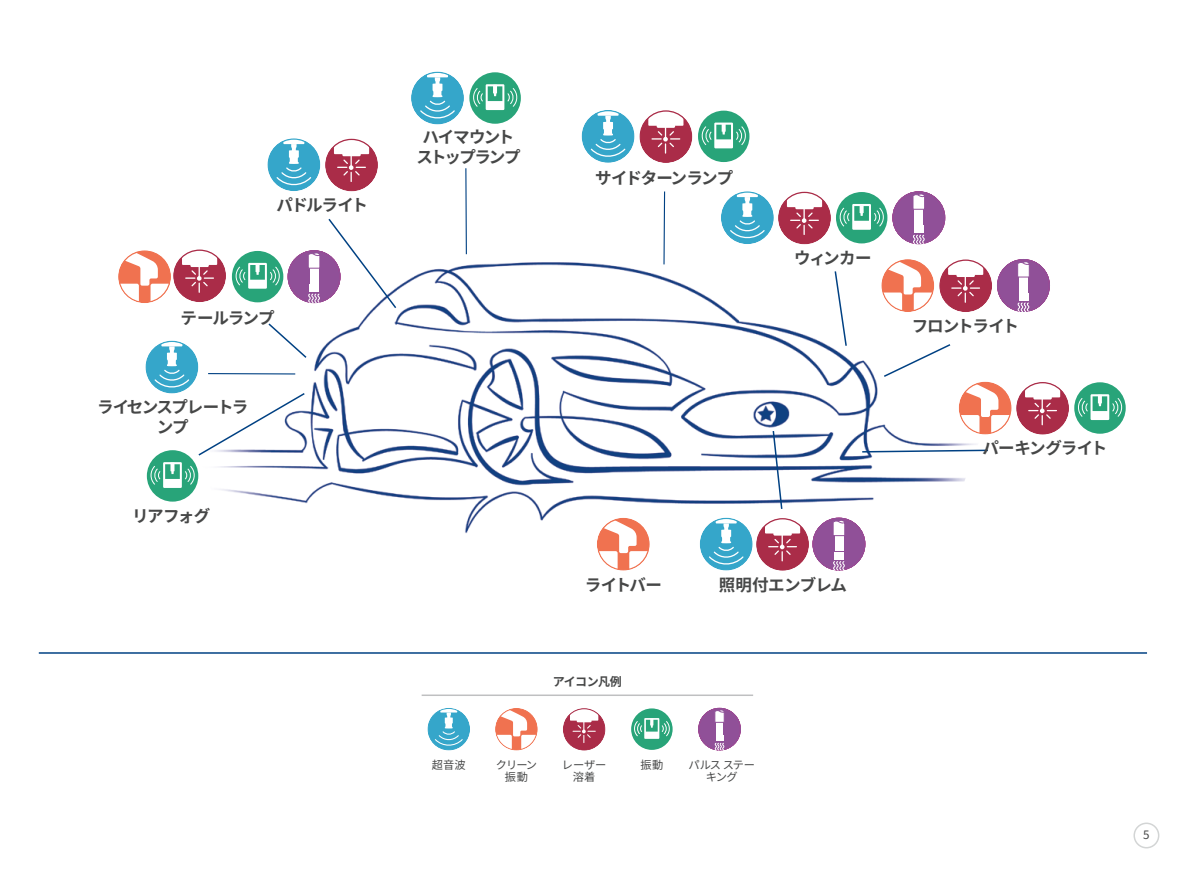
<style>
.page{position:relative;width:1187px;height:893px;background:#fff}
.page>*{position:absolute;margin:0;border:0;box-sizing:border-box;transform-origin:0 0}
.Internal_pages_title_blue{font:700 16.5px "Noto Sans CJ Kjp";letter-spacing:-.075em;color:#464747}
.Internal_pages_title_blue-2{font:700 16.5px/19.5px "Noto Sans CJ Kjp";letter-spacing:-.1em;color:#464747;text-align:center}
.Internal_pages_title_blue-3{font:700 16.5px/19.5px "Noto Sans CJ Kjp";letter-spacing:-.095em;color:#464747;text-align:center}
.Internal_pages_title_blue-4{font:700 16.5px "Noto Sans CJ Kjp";letter-spacing:-.045em;color:#464747}
.Internal_pages_title_blue-5{font:700 16.5px "Noto Sans CJ Kjp";letter-spacing:-.035em;color:#464747}
.Internal_pages_title_blue-6{font:700 12px "Noto Sans CJ Kjp";letter-spacing:-.06em;color:#464747}
.Page_number_left{font:11.55px "Noto Sans CJ Kjp";color:#464747}
.Body_text_9pt__Purple_Pages{font:11.25px/12px "Noto Sans CJ Kjp";letter-spacing:-.03em;color:#464747;text-align:center}
.Body_text_9pt__Purple_Pages-2{font:11.25px/12px "Noto Sans CJ Kjp";letter-spacing:-.075em;color:#464747;text-align:center}
</style>
<div class="page">
<div style="left:1133px;top:822px;width:26px;height:26px;border:2px solid #d3d5d5;border-radius:50%"></div>
<img style="left:146px;top:224px;width:910px;height:322px">
<svg style="left:662px;top:191px;width:3px;height:75px"></svg>
<svg style="left:464px;top:168px;width:3px;height:87px"></svg>
<svg style="left:833px;top:270px;width:14px;height:77px"></svg>
<svg style="left:771px;top:429px;width:12px;height:82px"></svg>
<svg style="left:860px;top:449px;width:129px;height:4px"></svg>
<svg style="left:882px;top:343px;width:69px;height:35px"></svg>
<div style="left:268px;top:139px;width:51px;height:51px;background:#35a6ca;border-radius:50%"></div>
<svg style="left:283px;top:139px;width:21px;height:5px"></svg>
<div style="left:267px;top:138px;width:53px;height:53px;border:1px solid #35a6ca;border-radius:50%"></div>
<svg style="left:275px;top:144px;width:37px;height:43px"></svg>
<div style="left:146px;top:341px;width:52px;height:52px;background:#35a6ca;border-radius:50%"></div>
<div style="left:700px;top:518px;width:51px;height:52px;background:#35a6ca;border-radius:50%"></div>
<svg style="left:715px;top:518px;width:21px;height:5px"></svg>
<div style="left:699px;top:518px;width:53px;height:52px;border:1px solid #35a6ca;border-radius:50%"></div>
<svg style="left:707px;top:523px;width:37px;height:43px"></svg>
<div style="left:412px;top:72px;width:51px;height:52px;background:#35a6ca;border-radius:50%"></div>
<svg style="left:427px;top:72px;width:21px;height:5px"></svg>
<div style="left:411px;top:72px;width:53px;height:52px;border:1px solid #35a6ca;border-radius:50%"></div>
<svg style="left:419px;top:77px;width:37px;height:43px"></svg>
<div style="left:582px;top:111px;width:51px;height:51px;background:#35a6ca;border-radius:50%"></div>
<div style="left:597px;top:111px;width:21px;height:5px;background:#fff"></div>
<div style="left:581px;top:110px;width:53px;height:53px;border:1px solid #35a6ca;border-radius:50%"></div>
<svg style="left:589px;top:116px;width:37px;height:42px"></svg>
<div style="left:721px;top:192px;width:52px;height:51px;background:#35a6ca;border-radius:50%"></div>
<svg style="left:736px;top:192px;width:21px;height:5px"></svg>
<div style="left:721px;top:191px;width:52px;height:53px;border:1px solid #35a6ca;border-radius:50%"></div>
<svg style="left:728px;top:197px;width:37px;height:43px"></svg>
<div style="left:326px;top:139px;width:51px;height:52px;background:#aa2c48;border-radius:50%"></div>
<svg style="left:336px;top:154px;width:30px;height:28px"></svg>
<div style="left:334px;top:139px;width:35px;height:15px;background:#fff"></div>
<div style="left:342px;top:147px;width:19px;height:9px;background:#fff"></div>
<div style="left:325px;top:139px;width:53px;height:52px;border:1px solid #aa2c48;border-radius:50%"></div>
<div style="left:174px;top:250px;width:51px;height:52px;background:#aa2c48;border-radius:50%"></div>
<svg style="left:185px;top:267px;width:29px;height:26px"></svg>
<div style="left:182px;top:249px;width:35px;height:16px;background:#fff"></div>
<div style="left:190px;top:258px;width:19px;height:9px;background:#fff"></div>
<div style="left:173px;top:250px;width:53px;height:52px;border:1px solid #aa2c48;border-radius:50%"></div>
<div style="left:756px;top:519px;width:52px;height:51px;background:#aa2c48;border-radius:50%"></div>
<svg style="left:767px;top:533px;width:30px;height:29px"></svg>
<svg style="left:765px;top:518px;width:35px;height:15px"></svg>
<div style="left:773px;top:526px;width:18px;height:10px;background:#fff"></div>
<div style="left:756px;top:518px;width:52px;height:53px;border:1px solid #aa2c48;border-radius:50%"></div>
<div style="left:778px;top:192px;width:52px;height:52px;background:#aa2c48;border-radius:50%"></div>
<svg style="left:789px;top:207px;width:30px;height:28px"></svg>
<div style="left:786px;top:192px;width:36px;height:15px;background:#fff"></div>
<div style="left:795px;top:200px;width:18px;height:9px;background:#fff"></div>
<div style="left:778px;top:192px;width:52px;height:52px;border:1px solid #aa2c48;border-radius:50%"></div>
<div style="left:640px;top:111px;width:51px;height:51px;background:#aa2c48;border-radius:50%"></div>
<svg style="left:651px;top:126px;width:30px;height:28px"></svg>
<svg style="left:648px;top:110px;width:35px;height:16px"></svg>
<div style="left:656px;top:118px;width:19px;height:10px;background:#fff"></div>
<div style="left:639px;top:110px;width:53px;height:53px;border:1px solid #aa2c48;border-radius:50%"></div>
<div style="left:939px;top:260px;width:52px;height:52px;background:#aa2c48;border-radius:50%"></div>
<svg style="left:951px;top:275px;width:29px;height:28px"></svg>
<svg style="left:948px;top:259px;width:35px;height:16px"></svg>
<div style="left:956px;top:268px;width:18px;height:9px;background:#fff"></div>
<div style="left:939px;top:259px;width:52px;height:53px;border:1px solid #aa2c48;border-radius:50%"></div>
<div style="left:1016px;top:383px;width:52px;height:51px;background:#aa2c48;border-radius:50%"></div>
<svg style="left:1027px;top:397px;width:30px;height:29px"></svg>
<div style="left:1024px;top:382px;width:36px;height:15px;background:#fff"></div>
<div style="left:1033px;top:390px;width:18px;height:9px;background:#fff"></div>
<div style="left:1016px;top:382px;width:52px;height:53px;border:1px solid #aa2c48;border-radius:50%"></div>
<div style="left:469px;top:72px;width:52px;height:52px;background:#28a479;border-radius:50%"></div>
<svg style="left:472px;top:84px;width:46px;height:26px"></svg>
<div style="left:232px;top:251px;width:51px;height:51px;background:#28a479;border-radius:50%"></div>
<svg style="left:235px;top:263px;width:45px;height:26px"></svg>
<div style="left:835px;top:192px;width:52px;height:51px;background:#28a479;border-radius:50%"></div>
<svg style="left:838px;top:204px;width:46px;height:26px"></svg>
<div style="left:1074px;top:382px;width:51px;height:52px;background:#28a479;border-radius:50%"></div>
<svg style="left:1077px;top:394px;width:45px;height:26px"></svg>
<div style="left:698px;top:111px;width:51px;height:51px;background:#28a479;border-radius:50%"></div>
<svg style="left:701px;top:123px;width:45px;height:25px"></svg>
<svg style="left:287px;top:218px;width:111px;height:92px"></svg>
<svg style="left:812px;top:517px;width:53px;height:54px"></svg>
<svg style="left:881px;top:260px;width:53px;height:52px"></svg>
<div style="left:881px;top:259px;width:53px;height:53px;border:1px solid #f07250;border-radius:50%"></div>
<svg style="left:596px;top:518px;width:54px;height:51px"></svg>
<div style="left:597px;top:518px;width:52px;height:53px;border:1px solid #f07250;border-radius:50%"></div>
<svg style="left:958px;top:382px;width:53px;height:53px"></svg>
<div style="left:958px;top:382px;width:53px;height:52px;border:1px solid #f07250;border-radius:50%"></div>
<hr style="left:421px;top:694px;width:332px;height:2px;background:#bfc0c1">
<div style="left:428px;top:708px;width:41px;height:42px;background:#35a6ca;border-radius:50%"></div>
<svg style="left:440px;top:708px;width:17px;height:4px"></svg>
<div style="left:427px;top:708px;width:43px;height:42px;border:1px solid #35a6ca;border-radius:50%"></div>
<svg style="left:434px;top:712px;width:29px;height:35px"></svg>
<div style="left:563px;top:709px;width:42px;height:41px;background:#aa2c48;border-radius:50%"></div>
<svg style="left:572px;top:721px;width:24px;height:22px"></svg>
<div style="left:570px;top:708px;width:28px;height:13px;background:#fff"></div>
<div style="left:576px;top:715px;width:15px;height:7px;background:#fff"></div>
<div style="left:563px;top:708px;width:42px;height:43px;border:1px solid #aa2c48;border-radius:50%"></div>
<div style="left:631px;top:708px;width:41px;height:42px;background:#28a479;border-radius:50%"></div>
<svg style="left:633px;top:718px;width:37px;height:21px"></svg>
<svg style="left:698px;top:708px;width:43px;height:43px"></svg>
<svg style="left:497px;top:708px;width:41px;height:43px"></svg>
<div style="left:495px;top:708px;width:42px;height:42px;border:1px solid #f07250;border-radius:50%"></div>
<svg style="left:119px;top:251px;width:52px;height:52px"></svg>
<div style="left:118px;top:250px;width:53px;height:53px;border:1px solid #f07250;border-radius:50%"></div>
<div style="left:147px;top:450px;width:51px;height:52px;background:#28a479;border-radius:50%"></div>
<svg style="left:150px;top:322px;width:158px;height:166px"></svg>
<hr style="left:39px;top:652px;width:1107px;height:2px;background:#004183">
<svg style="left:892px;top:191px;width:53px;height:53px"></svg>
<svg style="left:996px;top:259px;width:53px;height:53px"></svg>
<p class="Internal_pages_title_blue" style="left:276px;top:196px;width:93px">パドルライト</p>
<p class="Internal_pages_title_blue" style="left:180px;top:308px;width:96px">テールランプ</p>
<p class="Internal_pages_title_blue-3" style="left:97px;top:398px;width:153px">ライセンスプレートランプ</p>
<p class="Internal_pages_title_blue" style="left:132px;top:507px;width:80px">リアフォグ</p>
<p class="Internal_pages_title_blue-2" style="left:416px;top:128px;width:106px">ハイマウントストップランプ</p>
<p class="Internal_pages_title_blue" style="left:595px;top:169px;width:140px">サイドターンランプ</p>
<p class="Internal_pages_title_blue" style="left:794px;top:248px;width:79px">ウィンカー</p>
<p class="Internal_pages_title_blue" style="left:911px;top:317px;width:109px">フロントライト</p>
<p class="Internal_pages_title_blue-4" style="left:982px;top:439px;width:126px">パーキングライト</p>
<p class="Internal_pages_title_blue" style="left:585px;top:576px;width:78px">ライトバー</p>
<p class="Internal_pages_title_blue-5" style="left:718px;top:576px;width:130px">照明付エンブレム</p>
<p class="Internal_pages_title_blue-6" style="left:553px;top:675px;width:71px">アイコン凡例</p>
<p class="Body_text_9pt__Purple_Pages" style="left:431px;top:759px;width:36px">超音波</p>
<p class="Body_text_9pt__Purple_Pages" style="left:562px;top:759px;width:46px">レーザー溶着</p>
<p class="Body_text_9pt__Purple_Pages" style="left:640px;top:759px;width:24px">振動</p>
<p class="Body_text_9pt__Purple_Pages-2" style="left:688px;top:759px;width:68px">パルス ステーキング</p>
<p class="Body_text_9pt__Purple_Pages" style="left:495px;top:759px;width:43px">クリーン振動</p>
<p class="Page_number_left" style="left:1143px;top:828px;width:8px">5</p>
</div>
